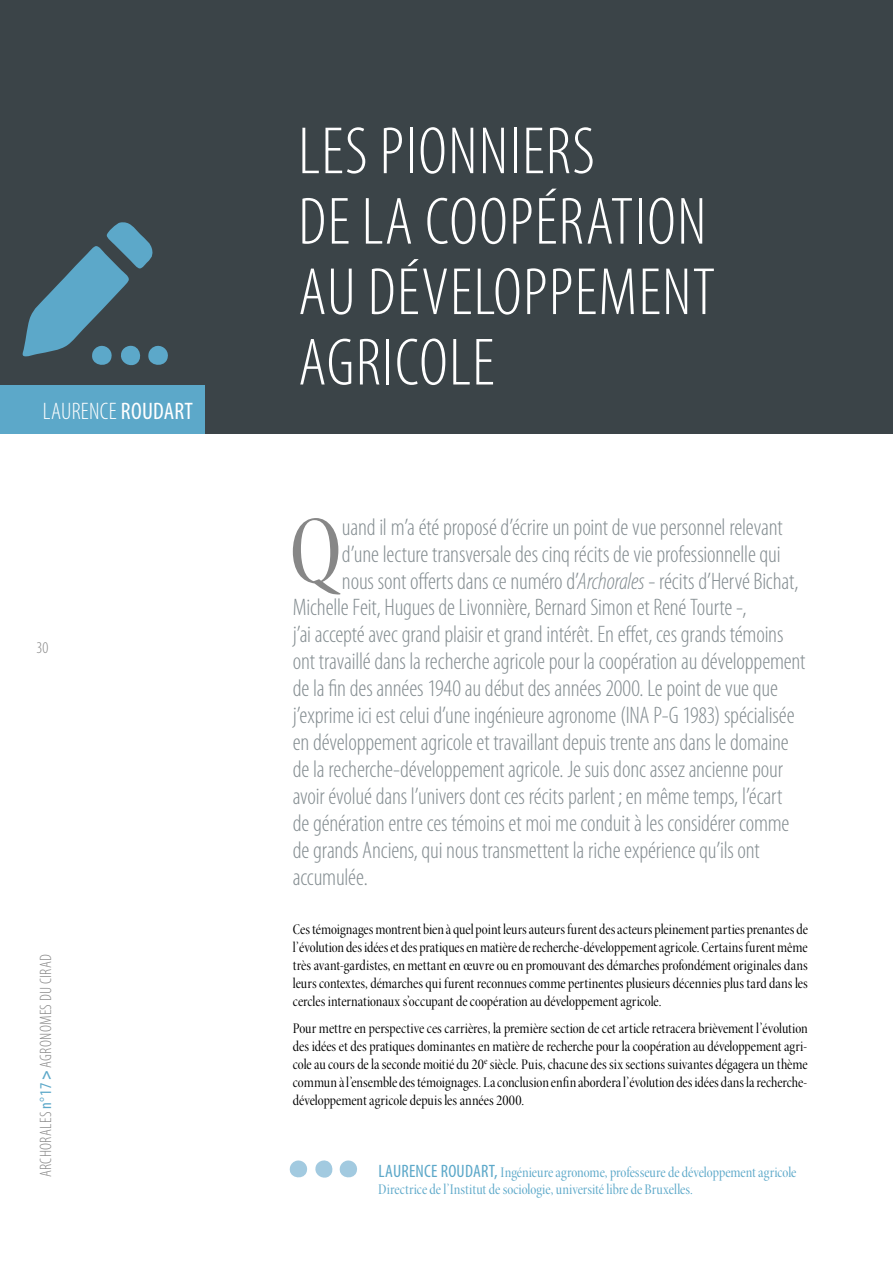
<style>
.page{position:relative;width:893px;height:1263px;background:#fff}
.page>*{position:absolute;margin:0;border:0;box-sizing:border-box;transform-origin:0 0}
.t1{font:99px "Minion Pro Cn Disp";color:#878787}
.t2{font:300 condensed 67.5px/70.5px "Myriad Pro";letter-spacing:.02em;color:#fff}
.t3{font:300 condensed 24px "Myriad Pro";letter-spacing:-.01em;color:#848d91}
.t4{font:300 condensed 24px "Myriad Pro";letter-spacing:.015em;color:#fff}
.t5{font:300 condensed 16.5px "Myriad Pro";letter-spacing:.02em;color:#878787}
.t6{font:15px/18px "Minion Pro Cn Disp";color:#000;text-align:justify}
.t7{font:15px/16.5px "Minion Pro Cn Disp";color:#5ca8c9}
.s1{font-weight:400}
.s2{font-weight:400;color:#5ca8c9}
.s3{font-weight:700;color:#5ca8c9}
.s4{font-style:italic}
.s5{font-family:"Myriad Pro";font-stretch:condensed;font-size:18px}
</style>
<div class="page">
<div style="left:0;top:0;width:893px;height:434px;background:#3b4448"></div>
<svg style="left:289px;top:1160px;width:68px;height:18px"></svg>
<div style="left:0;top:386px;width:204px;height:48px;background:#5ca8c9"></div>
<svg style="left:23px;top:222px;width:145px;height:144px"></svg>
<h3 class="t4" style="left:43px;top:402px;width:152px">LAURENCE <span class="s1">ROUDART</span></h3>
<p class="t5" style="left:37px;top:641px;width:13px">30</p>
<p class="t5" style="left:39px;top:1177px;width:225px;rotate:-90deg">ARCHORALES <span class="s2">n° 17</span> <span class="s3">&gt;</span> AGRONOMES DU CIRAD</p>
<h2 class="t2" style="left:298px;top:120px;width:418px">LES PIONNIERS<br>DE LA COOPÉRATION<br>AU DÉVELOPPEMENT<br>AGRICOLE</h2>
<h1 class="t1" style="left:289px;top:511px;width:54px">Q</h1>
<h3 class="t3" style="left:342px;top:517px;width:442px">uand il m’a été proposé d’écrire un point de vue personnel relevant</h3>
<h3 class="t3" style="left:342px;top:544px;width:440px">d’une lecture transversale des cinq récits de vie professionnelle qui</h3>
<h3 class="t3" style="left:342px;top:571px;width:458px">nous sont offerts dans ce numéro d’<span class="s4">Archorales</span> - récits d’Hervé Bichat,</h3>
<h3 class="t3" style="left:293px;top:598px;width:455px">Michelle Feit, Hugues de Livonnière, Bernard Simon et René Tourte -,</h3>
<h3 class="t3" style="left:293px;top:625px;width:492px">j’ai accepté avec grand plaisir et grand intérêt. En effet, ces grands témoins</h3>
<h3 class="t3" style="left:293px;top:652px;width:514px">ont travaillé dans la recherche agricole pour la coopération au développement</h3>
<h3 class="t3" style="left:293px;top:679px;width:486px">de la fin des années 1940 au début des années 2000. Le point de vue que</h3>
<h3 class="t3" style="left:293px;top:706px;width:503px">j’exprime ici est celui d’une ingénieure agronome (INA P-G 1983) spécialisée</h3>
<h3 class="t3" style="left:293px;top:733px;width:497px">en développement agricole et travaillant depuis trente ans dans le domaine</h3>
<h3 class="t3" style="left:293px;top:760px;width:492px">de la recherche-développement agricole. Je suis donc assez ancienne pour</h3>
<h3 class="t3" style="left:293px;top:787px;width:491px">avoir évolué dans l’univers dont ces récits parlent ; en même temps, l’écart</h3>
<h3 class="t3" style="left:293px;top:814px;width:498px">de génération entre ces témoins et moi me conduit à les considérer comme</h3>
<h3 class="t3" style="left:293px;top:841px;width:468px">de grands Anciens, qui nous transmettent la riche expérience qu’ils ont</h3>
<h3 class="t3" style="left:293px;top:868px;width:77px">accumulée.</h3>
<p class="t6" style="left:293px;top:922px;width:516px">Ces témoignages montrent bien à quel point leurs auteurs furent des acteurs pleinement parties prenantes de l’évolution des idées et des pratiques en matière de recherche-développement agricole. Certains furent même très avant-gardistes, en mettant en œuvre ou en promouvant des démarches profondément originales dans leurs contextes, démarches qui furent reconnues comme pertinentes plusieurs décennies plus tard dans les cercles internationaux s’occupant de coopération au développement agricole.</p>
<p class="t6" style="left:293px;top:1020px;width:516px">Pour mettre en perspective ces carrières, la première section de cet article retracera brièvement l’évolution des idées et des pratiques dominantes en matière de recherche pour la coopération au développement agri&shy;cole au cours de la seconde moitié du 20<sup>e</sup> siècle. Puis, chacune des six sections suivantes dégagera un thème commun à l’ensemble des témoignages. La conclusion enfin abordera l’évolution des idées dans la recherche&shy;développement agricole depuis les années 2000.</p>
<p class="t7" style="left:378px;top:1165px;width:420px"><span class="s5">LAURENCE ROUDART,</span> Ingénieure agronome, professeure de développement agricole<br>Directrice de l’Institut de sociologie, université libre de Bruxelles.</p>
</div>
